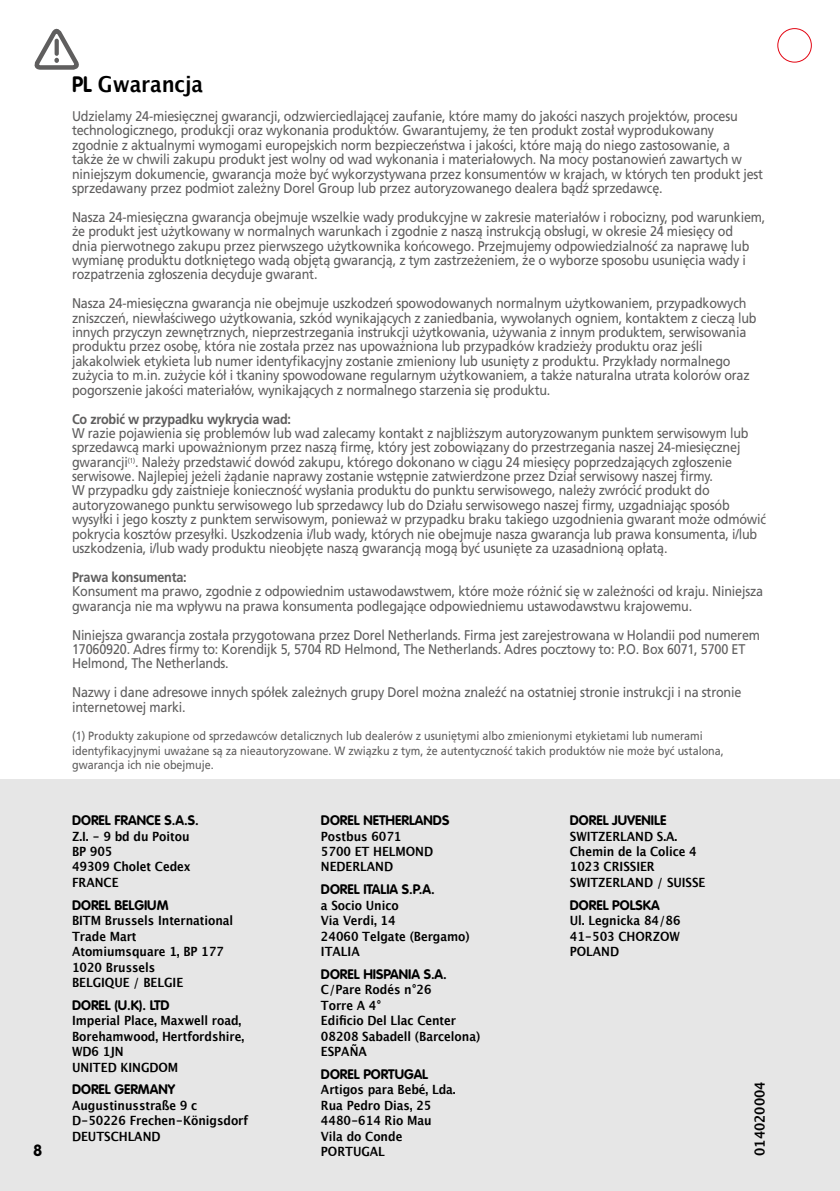
<style>
.page{position:relative;width:840px;height:1191px;background:#fff}
.page>*{position:absolute;margin:0;border:0;box-sizing:border-box;transform-origin:0 0}
.t1{font:700 22px "Lucida Grande";letter-spacing:-.005em;color:#000;scale:.9 1}
.t2{font:700 16px "VAG Rounded";color:#000}
.t3{font:14px/14.4px "Frutiger CE";letter-spacing:-.015em;color:#5f5e5e;scale:.9 1}
.t4{font:700 14px "Frutiger CE";letter-spacing:-.015em;color:#5f5e5e;scale:.9 1}
.t5{font:700 14px "Lucida Grande";letter-spacing:-.005em;color:#000;scale:.9 1}
.t6{font:700 13.6px "VAG Rounded";color:#000}
.t7{font:700 12.8px/15.4px "Lucida Grande";letter-spacing:-.005em;color:#000;scale:.9 1}
.t8{font:12px/14.4px "Frutiger CE";color:#5f5e5e;scale:.9 1}
.s1{font-family:"VAG Rounded"}
</style>
<div class="page">
<div style="left:0;top:779px;width:839px;height:412px;background:#e6e6e6"></div>
<svg style="left:34px;top:28px;width:45px;height:42px"></svg>
<svg style="left:55px;top:39px;width:4px;height:17px"></svg>
<div style="left:777px;top:28px;width:34px;height:34px;border:1px solid #e30613;border-radius:50%"></div>
<p class="t2" style="left:33px;top:1141px;width:11px">8</p>
<h1 class="t1" style="left:72px;top:66px;width:147px"><span class="s1">PL</span> Gwarancja</h1>
<p class="t3" style="left:72px;top:109px;width:769px">Udzielamy 24-miesięcznej gwarancji, odzwierciedlającej zaufanie, które mamy do jakości naszych projektów, procesu technologicznego, produkcji oraz wykonania produktów. Gwarantujemy, że ten produkt został wyprodukowany zgodnie z aktualnymi wymogami europejskich norm bezpieczeństwa i jakości, które mają do niego zastosowanie, a także że w chwili zakupu produkt jest wolny od wad wykonania i materiałowych. Na mocy postanowień zawartych w niniejszym dokumencie, gwarancja może być wykorzystywana przez konsumentów w krajach, w których ten produkt jest sprzedawany przez podmiot zależny Dorel Group lub przez autoryzowanego dealera bądź sprzedawcę.</p>
<p class="t3" style="left:72px;top:210px;width:771px">Nasza 24-miesięczna gwarancja obejmuje wszelkie wady produkcyjne w zakresie materiałów i robocizny, pod warunkiem, że produkt jest użytkowany w normalnych warunkach i zgodnie z naszą instrukcją obsługi, w okresie 24 miesięcy od<br>dnia pierwotnego zakupu przez pierwszego użytkownika końcowego. Przejmujemy odpowiedzialność za naprawę lub wymianę produktu dotkniętego wadą objętą gwarancją, z tym zastrzeżeniem, że o wyborze sposobu usunięcia wady i rozpatrzenia zgłoszenia decyduje gwarant.</p>
<p class="t3" style="left:72px;top:296px;width:761px">Nasza 24-miesięczna gwarancja nie obejmuje uszkodzeń spowodowanych normalnym użytkowaniem, przypadkowych zniszczeń, niewłaściwego użytkowania, szkód wynikających z zaniedbania, wywołanych ogniem, kontaktem z cieczą lub innych przyczyn zewnętrznych, nieprzestrzegania instrukcji użytkowania, używania z innym produktem, serwisowania produktu przez osobę, która nie została przez nas upoważniona lub przypadków kradzieży produktu oraz jeśli jakakolwiek etykieta lub numer identyfikacyjny zostanie zmieniony lub usunięty z produktu. Przykłady normalnego zużycia to m.in. zużycie kół i tkaniny spowodowane regularnym użytkowaniem, a także naturalna utrata kolorów oraz pogorszenie jakości materiałów, wynikających z normalnego starzenia się produktu.</p>
<p class="t4" style="left:72px;top:410px;width:245px">Co zrobić w przypadku wykrycia wad:</p>
<p class="t3" style="left:72px;top:426px;width:772px">W razie pojawienia się problemów lub wad zalecamy kontakt z najbliższym autoryzowanym punktem serwisowym lub sprzedawcą marki upoważnionym przez naszą firmę, który jest zobowiązany do przestrzegania naszej 24-miesięcznej gwarancji<sup>(1)</sup>. Należy przedstawić dowód zakupu, którego dokonano w ciągu 24 miesięcy poprzedzających zgłoszenie serwisowe. Najlepiej jeżeli żądanie naprawy zostanie wstępnie zatwierdzone przez Dział serwisowy naszej firmy.<br>W przypadku gdy zaistnieje konieczność wysłania produktu do punktu serwisowego, należy zwrócić produkt do autoryzowanego punktu serwisowego lub sprzedawcy lub do Działu serwisowego naszej firmy, uzgadniając sposób wysyłki i jego koszty z punktem serwisowym, ponieważ w przypadku braku takiego uzgodnienia gwarant może odmówić pokrycia kosztów przesyłki. Uszkodzenia i/lub wady, których nie obejmuje nasza gwarancja lub prawa konsumenta, i/lub uszkodzenia, i/lub wady produktu nieobjęte naszą gwarancją mogą być usunięte za uzasadnioną opłatą.</p>
<p class="t4" style="left:72px;top:568px;width:129px">Prawa konsumenta:</p>
<p class="t3" style="left:72px;top:584px;width:769px">Konsument ma prawo, zgodnie z odpowiednim ustawodawstwem, które może różnić się w zależności od kraju. Niniejsza gwarancja nie ma wpływu na prawa konsumenta podlegające odpowiedniemu ustawodawstwu krajowemu.</p>
<p class="t3" style="left:72px;top:627px;width:765px">Niniejsza gwarancja została przygotowana przez Dorel Netherlands. Firma jest zarejestrowana w Holandii pod numerem<br>17060920. Adres firmy to: Korendijk 5, 5704 RD Helmond, The Netherlands. Adres pocztowy to: P.O. Box 6071, 5700 ET<br>Helmond, The Netherlands.</p>
<p class="t3" style="left:72px;top:685px;width:744px">Nazwy i dane adresowe innych spółek zależnych grupy Dorel można znaleźć na ostatniej stronie instrukcji i na stronie internetowej marki.</p>
<p class="t8" style="left:72px;top:729px;width:725px">(1) Produkty zakupione od sprzedawców detalicznych lub dealerów z usuniętymi albo zmienionymi etykietami lub numerami identyfikacyjnymi uważane są za nieautoryzowane. W związku z tym, że autentyczność takich produktów nie może być ustalona, gwarancja ich nie obejmuje.</p>
<p class="t6" style="left:72px;top:812px;width:128px">DOREL FRANCE S.A.S.</p>
<p class="t7" style="left:72px;top:828px;width:133px">Z.I. - 9 bd du Poitou<br>BP 905<br>49309 Cholet Cedex<br>FRANCE</p>
<p class="t6" style="left:72px;top:897px;width:98px">DOREL BELGIUM</p>
<p class="t7" style="left:72px;top:912px;width:180px">BITM Brussels International<br>Trade Mart<br>Atomiumsquare 1, BP 177<br>1020 Brussels<br>BELGIQUE / BELGIE</p>
<p class="t6" style="left:72px;top:997px;width:99px">DOREL (U.K). LTD</p>
<p class="t7" style="left:72px;top:1013px;width:193px">Imperial Place, Maxwell road,<br>Borehamwood, Hertfordshire,<br>WD6 1JN<br>UNITED KINGDOM</p>
<p class="t6" style="left:72px;top:1081px;width:104px">DOREL GERMANY</p>
<p class="t7" style="left:72px;top:1097px;width:197px">Augustinusstraße 9 c<br>D-50226 Frechen-Königsdorf<br>DEUTSCHLAND</p>
<p class="t6" style="left:321px;top:812px;width:130px">DOREL NETHERLANDS</p>
<p class="t7" style="left:321px;top:828px;width:126px">Postbus 6071<br>5700 ET HELMOND<br>NEDERLAND</p>
<p class="t6" style="left:321px;top:881px;width:115px">DOREL ITALIA S.P.A.</p>
<p class="t7" style="left:321px;top:897px;width:167px">a Socio Unico<br>Via Verdi, 14<br>24060 Telgate (Bergamo)<br>ITALIA</p>
<p class="t6" style="left:321px;top:966px;width:127px">DOREL HISPANIA S.A.</p>
<p class="t7" style="left:321px;top:982px;width:178px">C/Pare Rodés n°26<br>Torre A 4°<br>Edificio Del Llac Center<br>08208 Sabadell (Barcelona)<br>ESPAÑA</p>
<p class="t6" style="left:321px;top:1066px;width:109px">DOREL PORTUGAL</p>
<p class="t7" style="left:321px;top:1082px;width:151px">Artigos para Bebé, Lda.<br>Rua Pedro Dias, 25<br>4480-614 Rio Mau<br>Vila do Conde<br>PORTUGAL</p>
<p class="t6" style="left:569px;top:812px;width:98px">DOREL JUVENILE</p>
<p class="t7" style="left:569px;top:828px;width:152px">SWITZERLAND S.A.<br>Chemin de la Colice 4<br>1023 CRISSIER<br>SWITZERLAND / SUISSE</p>
<p class="t6" style="left:569px;top:897px;width:91px">DOREL POLSKA</p>
<p class="t7" style="left:569px;top:912px;width:124px;text-align:justify">Ul. Legnicka 84/86<br>41-503 CHORZOW POLAND</p>
<p class="t5" style="left:748px;top:1156px;width:84px;rotate:-90deg">014020004</p>
</div>
